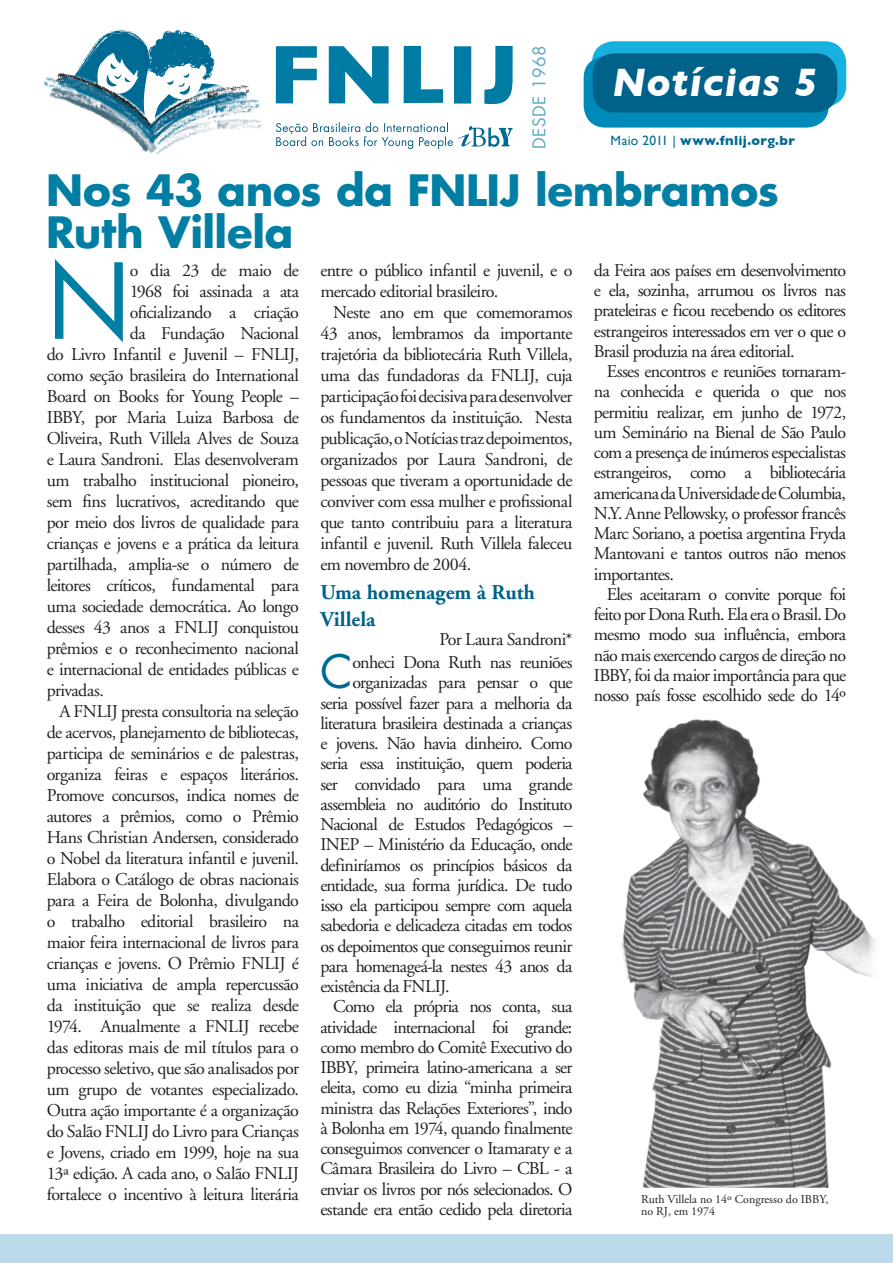
<style>
.page{position:relative;width:893px;height:1263px;background:#fff}
.page>*{position:absolute;margin:0;border:0;box-sizing:border-box;transform-origin:0 0}
.t1{font:101.55px "Futura";color:#007ea4}
.t2{font:44.85px "Futura";color:#006991}
.t3{font:700 42px/42px "Futura";letter-spacing:-.005em;color:#007ea4}
.t4{font:italic 700 40.5px "Gill Sans";letter-spacing:.02em;color:#fff}
.t5{font:700 21px/27px "Adobe Garamond";color:#006288}
.t6{font:18px/20.2px "Adobe Garamond";letter-spacing:-.035em;color:#231f20;text-align:justify}
.t7{font:17.1px "Futura";letter-spacing:.03em;color:#5da8c6}
.t8{font:700 13.5px "Gill Sans";letter-spacing:.025em;color:#006991}
.t9{font:12px/12px "Adobe Garamond";color:#231f20}
.s1{font-weight:400}
</style>
<div class="page">
<div style="left:0;top:1234px;width:893px;height:29px;background:#bbdaea"></div>
<div style="left:592px;top:41px;width:254px;height:66px;background:#18b0de;border-radius:22px"></div>
<div style="left:584px;top:56px;width:245px;height:72px;background:#008ab9;border-radius:22px"></div>
<div style="left:593px;top:53px;width:244px;height:59px;background:#006288;border-radius:22px"></div>
<svg style="left:87px;top:30px;width:125px;height:25px"></svg>
<img style="left:83px;top:55px;width:132px;height:6px">
<img style="left:41px;top:61px;width:174px;height:24px">
<img style="left:47px;top:72px;width:168px;height:16px">
<img style="left:49px;top:75px;width:213px;height:80px">
<svg style="left:276px;top:122px;width:237px;height:27px"></svg>
<svg style="left:276px;top:46px;width:41px;height:57px"></svg>
<svg style="left:329px;top:46px;width:60px;height:57px"></svg>
<svg style="left:484px;top:46px;width:29px;height:58px"></svg>
<svg style="left:404px;top:46px;width:39px;height:57px"></svg>
<div style="left:454px;top:46px;width:17px;height:58px;background:#007ca4"></div>
<img style="left:621px;top:719px;width:255px;height:469px">
<p class="t7" style="left:527px;top:149px;width:105px;rotate:-90deg">DESDE 1968</p>
<h3 class="t4" style="left:612px;top:58px;width:207px">Notícias 5</h3>
<p class="t8" style="left:611px;top:133px;width:186px"><span class="s1">Maio 2011 |</span> www.fnlij.org.br</p>
<h3 class="t3" style="left:46px;top:168px;width:734px">Nos 43 anos da FNLIJ lembramos<br>Ruth Villela</h3>
<h1 class="t1" style="left:47px;top:232px;width:86px">N</h1>
<p class="t6" style="left:130px;top:260px;width:171px">o dia 23 de maio de</p>
<p class="t6" style="left:594px;top:260px;width:254px">da Feira aos países em desenvolvimento e ela, sozinha, arrumou os livros nas prateleiras e ficou recebendo os editores estrangeiros interessados em ver o que o Brasil produzia na área editorial.</p>
<p class="t6" style="left:594px;top:362px;width:254px;text-indent:13px">Esses encontros e reuniões tornaram&shy;na conhecida e querida o que nos permitiu realizar, em junho de 1972, um Seminário na Bienal de São Paulo com a presença de inúmeros especialistas estrangeiros, como a bibliotecária americana da Universidade de Columbia, N.Y. Anne Pellowsky, o professor francês Marc Soriano, a poetisa argentina Fryda Mantovani e tantos outros não menos importantes.</p>
<p class="t6" style="left:594px;top:584px;width:254px;text-indent:13px">Eles aceitaram o convite porque foi feito por Dona Ruth. Ela era o Brasil. Do mesmo modo sua influência, embora não mais exercendo cargos de direção no IBBY, foi da maior importância para que nosso país fosse escolhido sede do 14º</p>
<p class="t6" style="left:320px;top:260px;width:254px;line-height:21px">entre o público infantil e juvenil, e o mercado editorial brasileiro.</p>
<p class="t6" style="left:320px;top:302px;width:254px;line-height:21px;text-indent:13px">Neste ano em que comemoramos 43 anos, lembramos da importante trajetória da bibliotecária Ruth Villela, uma das fundadoras da FNLIJ, cuja participação foi decisiva para desenvolver os fundamentos da instituição. Nesta publicação, o Notícias traz depoimentos, organizados por Laura Sandroni, de pessoas que tiveram a oportunidade de conviver com essa mulher e profissional que tanto contribuiu para a literatura infantil e juvenil. Ruth Villela faleceu em novembro de 2004.</p>
<p class="t5" style="left:320px;top:580px;width:216px">Uma homenagem à Ruth<br>Villela</p>
<h2 class="t2" style="left:320px;top:641px;width:34px">C</h2>
<p class="t6" style="left:352px;top:653px;width:221px">onheci Dona Ruth nas reuniões</p>
<p class="t6" style="left:130px;top:281px;width:171px">1968 foi assinada a ata</p>
<p class="t6" style="left:130px;top:302px;width:171px">oficializando a criação</p>
<p class="t6" style="left:130px;top:323px;width:171px">da Fundação Nacional</p>
<p class="t6" style="left:47px;top:344px;width:254px">do Livro Infantil e Juvenil – FNLIJ,</p>
<p class="t6" style="left:47px;top:365px;width:254px">como seção brasileira do International</p>
<p class="t6" style="left:47px;top:386px;width:254px">Board on Books for Young People –</p>
<p class="t6" style="left:47px;top:407px;width:254px">IBBY, por Maria Luiza Barbosa de</p>
<p class="t6" style="left:47px;top:428px;width:254px">Oliveira, Ruth Villela Alves de Souza</p>
<p class="t6" style="left:47px;top:449px;width:254px">e Laura Sandroni. Elas desenvolveram</p>
<p class="t6" style="left:47px;top:470px;width:254px">um trabalho institucional pioneiro,</p>
<p class="t6" style="left:47px;top:491px;width:254px">sem fins lucrativos, acreditando que</p>
<p class="t6" style="left:47px;top:513px;width:254px">por meio dos livros de qualidade para</p>
<p class="t6" style="left:47px;top:534px;width:254px">crianças e jovens e a prática da leitura</p>
<p class="t6" style="left:47px;top:555px;width:254px">partilhada, amplia-se o número de</p>
<p class="t6" style="left:47px;top:576px;width:254px">leitores críticos, fundamental para</p>
<p class="t6" style="left:47px;top:597px;width:254px">uma sociedade democrática. Ao longo</p>
<p class="t6" style="left:47px;top:618px;width:254px">desses 43 anos a FNLIJ conquistou</p>
<p class="t6" style="left:47px;top:639px;width:254px">prêmios e o reconhecimento nacional</p>
<p class="t6" style="left:47px;top:660px;width:254px">e internacional de entidades públicas e</p>
<p class="t6" style="left:47px;top:681px;width:59px">privadas.</p>
<p class="t6" style="left:59px;top:702px;width:241px">A FNLIJ presta consultoria na seleção</p>
<p class="t6" style="left:47px;top:723px;width:254px">de acervos, planejamento de bibliotecas,</p>
<p class="t6" style="left:47px;top:744px;width:254px">participa de seminários e de palestras,</p>
<p class="t6" style="left:47px;top:765px;width:254px">organiza feiras e espaços literários.</p>
<p class="t6" style="left:47px;top:786px;width:254px">Promove concursos, indica nomes de</p>
<p class="t6" style="left:47px;top:807px;width:254px">autores a prêmios, como o Prêmio</p>
<p class="t6" style="left:47px;top:828px;width:254px">Hans Christian Andersen, considerado</p>
<p class="t6" style="left:47px;top:849px;width:254px">o Nobel da literatura infantil e juvenil.</p>
<p class="t6" style="left:47px;top:870px;width:254px">Elabora o Catálogo de obras nacionais</p>
<p class="t6" style="left:47px;top:891px;width:254px">para a Feira de Bolonha, divulgando</p>
<p class="t6" style="left:47px;top:912px;width:254px">o trabalho editorial brasileiro na</p>
<p class="t6" style="left:47px;top:933px;width:254px">maior feira internacional de livros para</p>
<p class="t6" style="left:47px;top:954px;width:254px">crianças e jovens. O Prêmio FNLIJ é</p>
<p class="t6" style="left:47px;top:975px;width:254px">uma iniciativa de ampla repercussão</p>
<p class="t6" style="left:47px;top:996px;width:254px">da instituição que se realiza desde</p>
<p class="t6" style="left:47px;top:1017px;width:254px">1974. Anualmente a FNLIJ recebe</p>
<p class="t6" style="left:47px;top:1038px;width:254px">das editoras mais de mil títulos para o</p>
<p class="t6" style="left:47px;top:1059px;width:254px">processo seletivo, que são analisados por</p>
<p class="t6" style="left:47px;top:1080px;width:254px">um grupo de votantes especializado.</p>
<p class="t6" style="left:47px;top:1100px;width:254px">Outra ação importante é a organização</p>
<p class="t6" style="left:47px;top:1121px;width:254px">do Salão FNLIJ do Livro para Crianças</p>
<p class="t6" style="left:47px;top:1142px;width:254px">e Jovens, criado em 1999, hoje na sua</p>
<p class="t6" style="left:47px;top:1163px;width:254px">13ª edição. A cada ano, o Salão FNLIJ</p>
<p class="t6" style="left:47px;top:1184px;width:254px">fortalece o incentivo à leitura literária</p>
<p class="t6" style="left:439px;top:629px;width:135px">Por Laura Sandroni*</p>
<p class="t6" style="left:352px;top:673px;width:222px">organizadas para pensar o que</p>
<p class="t6" style="left:320px;top:693px;width:254px">seria possível fazer para a melhoria da</p>
<p class="t6" style="left:320px;top:713px;width:254px">literatura brasileira destinada a crianças</p>
<p class="t6" style="left:320px;top:734px;width:254px">e jovens. Não havia dinheiro. Como</p>
<p class="t6" style="left:320px;top:754px;width:254px">seria essa instituição, quem poderia</p>
<p class="t6" style="left:320px;top:774px;width:254px">ser convidado para uma grande</p>
<p class="t6" style="left:320px;top:794px;width:254px">assembleia no auditório do Instituto</p>
<p class="t6" style="left:320px;top:815px;width:254px">Nacional de Estudos Pedagógicos –</p>
<p class="t6" style="left:320px;top:835px;width:254px">INEP – Ministério da Educação, onde</p>
<p class="t6" style="left:320px;top:855px;width:254px">definiríamos os princípios básicos da</p>
<p class="t6" style="left:320px;top:875px;width:254px">entidade, sua forma jurídica. De tudo</p>
<p class="t6" style="left:320px;top:896px;width:254px">isso ela participou sempre com aquela</p>
<p class="t6" style="left:320px;top:916px;width:254px">sabedoria e delicadeza citadas em todos</p>
<p class="t6" style="left:320px;top:936px;width:254px">os depoimentos que conseguimos reunir</p>
<p class="t6" style="left:320px;top:956px;width:254px">para homenageá-la nestes 43 anos da</p>
<p class="t6" style="left:320px;top:977px;width:131px">existência da FNLIJ.</p>
<p class="t6" style="left:333px;top:997px;width:241px">Como ela própria nos conta, sua</p>
<p class="t6" style="left:320px;top:1017px;width:254px">atividade internacional foi grande:</p>
<p class="t6" style="left:320px;top:1037px;width:254px">como membro do Comitê Executivo do</p>
<p class="t6" style="left:320px;top:1058px;width:254px">IBBY, primeira latino-americana a ser</p>
<p class="t6" style="left:320px;top:1078px;width:254px">eleita, como eu dizia “minha primeira</p>
<p class="t6" style="left:320px;top:1098px;width:254px">ministra das Relações Exteriores”, indo</p>
<p class="t6" style="left:320px;top:1118px;width:254px">à Bolonha em 1974, quando finalmente</p>
<p class="t6" style="left:320px;top:1139px;width:254px">conseguimos convencer o Itamaraty e a</p>
<p class="t6" style="left:320px;top:1159px;width:254px">Câmara Brasileira do Livro – CBL - a</p>
<p class="t6" style="left:320px;top:1179px;width:254px">enviar os livros por nós selecionados. O</p>
<p class="t6" style="left:320px;top:1199px;width:254px">estande era então cedido pela diretoria</p>
<p class="t9" style="left:641px;top:1193px;width:189px">Ruth Villela no 14º Congresso do IBBY, no RJ, em 1974</p>
</div>
